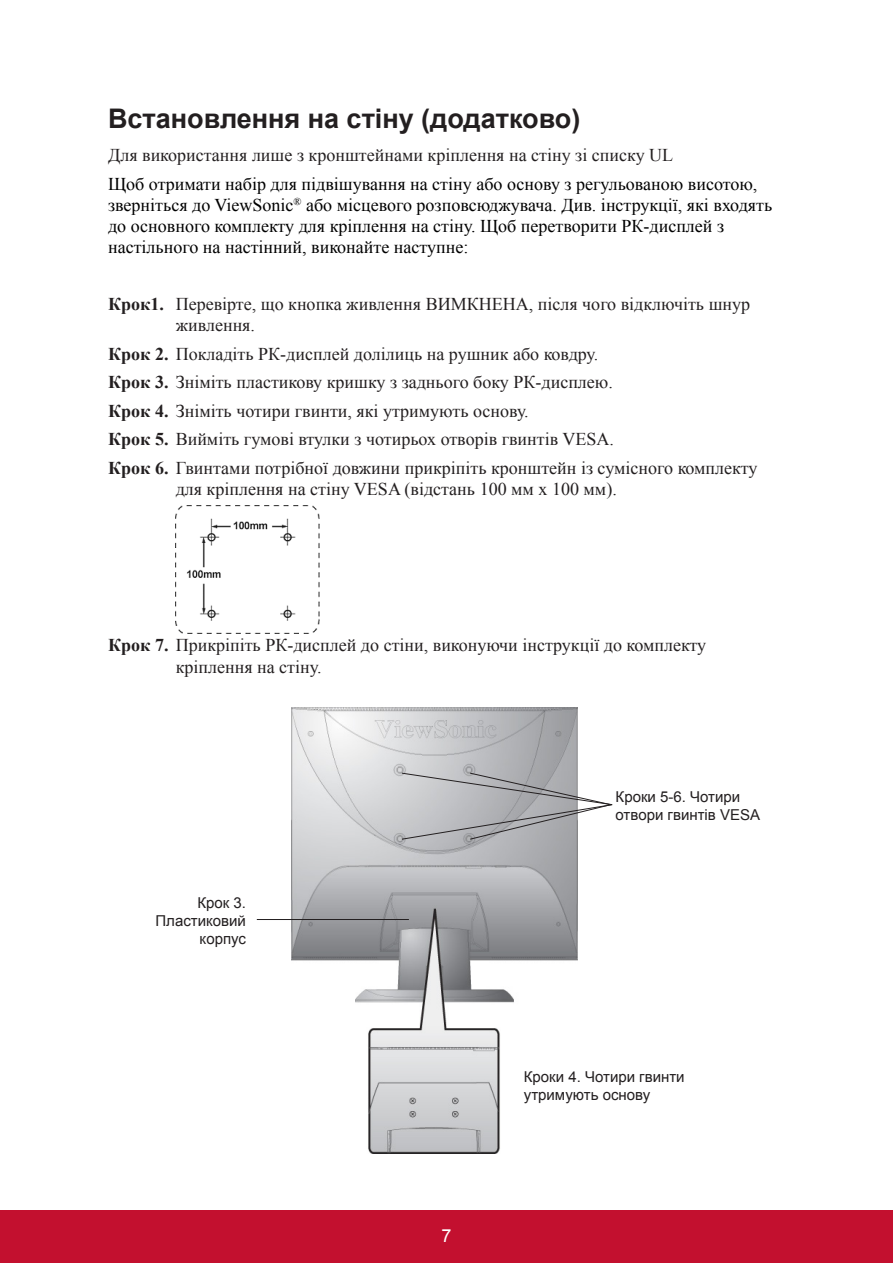
<style>
.page{position:relative;width:893px;height:1263px;background:#fff}
.page>*{position:absolute;margin:0;border:0;box-sizing:border-box;transform-origin:0 0}
.t1{font:700 27px "Arial";color:#231f20}
.t2{font:18px/28.5px "Times New Roman";color:#231f20}
.t3{font:18px/21px "Times New Roman";color:#000}
.t4{font:18px "Arial";color:#fff}
.t5{font:15px/18px "Arial";color:#231f20}
.s1{font-weight:700}
</style>
<div class="page">
<div style="left:0;top:1210px;width:892px;height:53px;background:#c3102f"></div>
<img style="left:176px;top:506px;width:144px;height:127px">
<img style="left:291px;top:707px;width:286px;height:446px">
<hr style="left:257px;top:919px;width:151px;height:1px;background:#231f20">
<svg style="left:401px;top:772px;width:212px;height:68px"></svg>
<h1 class="t1" style="left:108px;top:100px;width:473px">Встановлення на стіну (додатково)</h1>
<p class="t2" style="left:108px;top:141px;width:566px">Для використання лише з кронштейнами кріплення на стіну зі списку UL</p>
<p class="t3" style="left:108px;top:173px;width:665px">Щоб отримати набір для підвішування на стіну або основу з регульованою висотою, зверніться до ViewSonic<sup>®</sup> або місцевого розповсюджувача. Див. інструкції, які входять до основного комплекту для кріплення на стіну. Щоб перетворити РК-дисплей з настільного на настінний, виконайте наступне:</p>
<p class="t2" style="left:176px;top:293px;width:575px;line-height:21px;text-indent:-67px"><span class="s1">Крок1.</span> Перевірте, що кнопка живлення ВИМКНЕНА, після чого відключіть шнур живлення.</p>
<p class="t2" style="left:108px;top:339px;width:650px"><span class="s1">Крок 2.</span> Покладіть РК-дисплей долілиць на рушник або ковдру.<br><span class="s1">Крок 3.</span> Зніміть пластикову кришку з заднього боку РК-дисплею.<br><span class="s1">Крок 4.</span> Зніміть чотири гвинти, які утримують основу.<br><span class="s1">Крок 5.</span> Вийміть гумові втулки з чотирьох отворів гвинтів VESA.<br><span class="s1">Крок 6.</span> Гвинтами потрібної довжини прикріпіть кронштейн із сумісного комплекту</p>
<p class="t2" style="left:176px;top:474px;width:442px">для кріплення на стіну VESA (відстань 100 мм х 100 мм).</p>
<p class="t2" style="left:176px;top:634px;width:532px;line-height:21.6px;text-indent:-68px"><span class="s1">Крок 7.</span> Прикріпіть РК-дисплей до стіни, виконуючи інструкції до комплекту кріплення на стіну.</p>
<p class="t5" style="left:155px;top:894px;width:92px;text-align:right">Крок 3.<br>Пластиковий корпус</p>
<p class="t5" style="left:615px;top:787px;width:146px">Кроки 5-6. Чотири отвори гвинтів VESA</p>
<p class="t4" style="left:441px;top:1223px;width:12px">7</p>
<p class="t5" style="left:523px;top:1068px;width:162px">Кроки 4. Чотири гвинти утримують основу</p>
</div>
